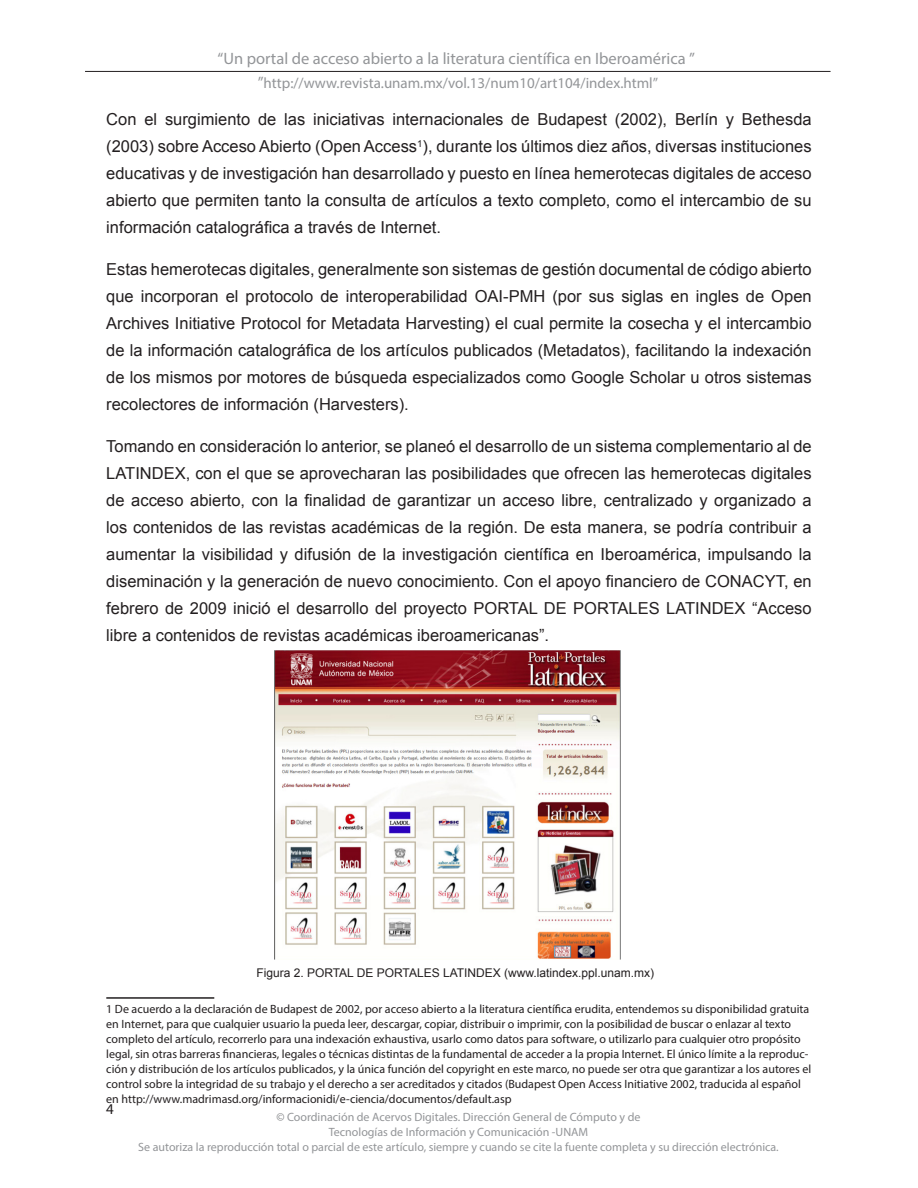
<style>
.page{position:relative;width:918px;height:1188px;background:#fff}
.page>*{position:absolute;margin:0;border:0;box-sizing:border-box;transform-origin:0 0}
.t1{font:16.5px/27px "Arial";color:#231f20;text-align:justify}
.t2{font:16.5px "Myriad Pro";color:#939598}
.t3{font:15px "Myriad Pro";color:#939598}
.t4{font:15px "Myriad Pro";color:#231f20}
.t5{font:12px/15px "Myriad Pro";color:#231f20}
.t6{font:12px/15px "Myriad Pro";color:#939598;text-align:center}
.t7{font:12px "Arial";color:#231f20}
.s1{font-size:16.5px}
.s2{color:#808285}
</style>
<div class="page">
<hr style="left:85px;top:71px;width:746px;height:1px;background:#231f20">
<hr style="left:106px;top:997px;width:108px;height:2px;background:#231f20">
<img style="left:274px;top:650px;width:347px;height:310px">
<p class="t2" style="left:218px;top:49px;width:479px">“Un portal de acceso abierto a la literatura científica en Iberoamérica ”</p>
<p class="t3" style="left:258px;top:74px;width:402px"><span class="s1">”</span>http://www.revista.unam.mx/vol.13/num10/art104/index.html”</p>
<p class="t1" style="left:106px;top:106px;width:707px">Con el surgimiento de las iniciativas internacionales de Budapest (2002), Berlín y Bethesda (2003) sobre Acceso Abierto (Open Access<sup>1</sup>), durante los últimos diez años, diversas instituciones educativas y de investigación han desarrollado y puesto en línea hemerotecas digitales de acceso abierto que permiten tanto la consulta de artículos a texto completo, como el intercambio de su información catalográfica a través de Internet.</p>
<p class="t1" style="left:106px;top:256px;width:707px">Estas hemerotecas digitales, generalmente son sistemas de gestión documental de código abierto que incorporan el protocolo de interoperabilidad OAI-PMH (por sus siglas en ingles de Open Archives Initiative Protocol for Metadata Harvesting) el cual permite la cosecha y el intercambio de la información catalográfica de los artículos publicados (Metadatos), facilitando la indexación de los mismos por motores de búsqueda especializados como Google Scholar u otros sistemas recolectores de información (Harvesters).</p>
<p class="t1" style="left:106px;top:433px;width:707px">Tomando en consideración lo anterior, se planeó el desarrollo de un sistema complementario al de LATINDEX, con el que se aprovecharan las posibilidades que ofrecen las hemerotecas digitales de acceso abierto, con la finalidad de garantizar un acceso libre, centralizado y organizado a los contenidos de las revistas académicas de la región. De esta manera, se podría contribuir a aumentar la visibilidad y difusión de la investigación científica en Iberoamérica, impulsando la diseminación y la generación de nuevo conocimiento. Con el apoyo financiero de CONACYT, en febrero de 2009 inició el desarrollo del proyecto PORTAL DE PORTALES LATINDEX “Acceso libre a contenidos de revistas académicas iberoamericanas”.</p>
<p class="t7" style="left:256px;top:965px;width:399px">Figura 2. PORTAL DE PORTALES LATINDEX (www.latindex.ppl.unam.mx)</p>
<p class="t5" style="left:106px;top:1001px;width:707px">1 De acuerdo a la declaración de Budapest de 2002, por acceso abierto a la literatura científica erudita, entendemos su disponibilidad gratuita en Internet, para que cualquier usuario la pueda leer, descargar, copiar, distribuir o imprimir, con la posibilidad de buscar o enlazar al texto completo del artículo, recorrerlo para una indexación exhaustiva, usarlo como datos para software, o utilizarlo para cualquier otro propósito legal, sin otras barreras financieras, legales o técnicas distintas de la fundamental de acceder a la propia Internet. El único límite a la reproduc&shy;ción y distribución de los artículos publicados, y la única función del copyright en este marco, no puede ser otra que garantizar a los autores el control sobre la integridad de su trabajo y el derecho a ser acreditados y citados (Budapest Open Access Initiative 2002, traducida al español en http://www.madrimasd.org/informacionidi/e-ciencia/documentos/default.asp</p>
<p class="t4" style="left:106px;top:1100px;width:9px">4</p>
<p class="t6" style="left:138px;top:1110px;width:642px"><span class="s2">©</span> Coordinación de Acervos Digitales. Dirección General de Cómputo y de<br>Tecnologías de Información y Comunicación -UNAM<br>Se autoriza la reproducción total o parcial de este artículo, siempre y cuando se cite la fuente completa y su dirección electrónica.</p>
</div>
